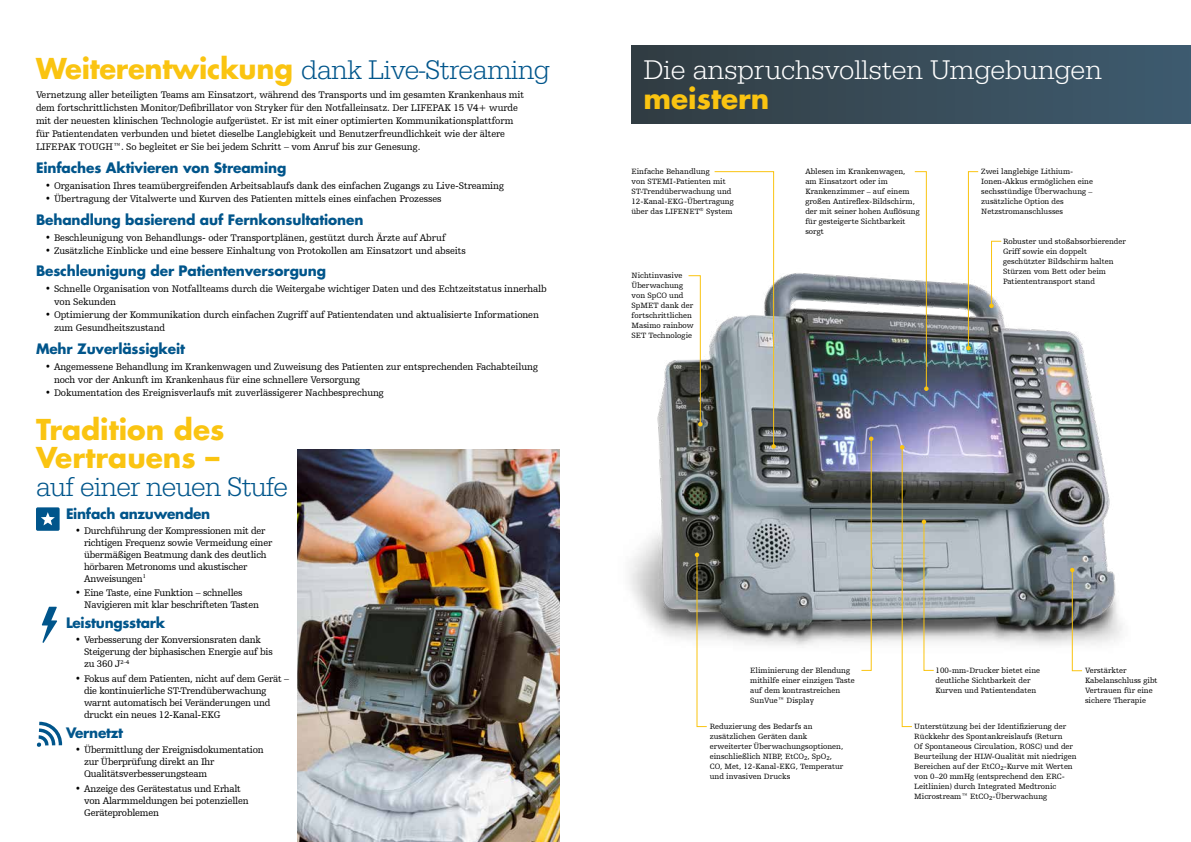
<style>
.page{position:relative;width:1191px;height:842px;background:#fff}
.page>*{position:absolute;margin:0;border:0;box-sizing:border-box;transform-origin:0 0}
.t1{font:300 28px "URW Egyptienne TOT";letter-spacing:-.02em;color:#00558b}
.t2{font:700 28px/28px "Futura For Stryker";color:#fac411}
.t3{font:300 28px "URW Egyptienne TOT";color:#fff}
.t4{font:700 14px "Futura For Stryker";letter-spacing:-.01em;color:#00558b}
.t5{font:10px/12px "Humanist Slabserif 712 BT";letter-spacing:-.01em;color:#000}
.t6{font:8px/10px "Humanist Slabserif 712 BT";color:#000}
.s1{font-family:"Futura For Stryker";font-weight:700;color:#fac411}
</style>
<div class="page">
<img style="left:629px;top:273px;width:493px;height:399px">
<img style="left:298px;top:449px;width:261px;height:393px">
<div style="left:631px;top:45px;width:560px;height:78px;background:linear-gradient(to right,#323c42,#3e5b6f)"></div>
<svg style="left:688px;top:275px;width:14px;height:151px"></svg>
<svg style="left:694px;top:553px;width:13px;height:174px"></svg>
<svg style="left:921px;top:520px;width:13px;height:151px"></svg>
<svg style="left:900px;top:445px;width:12px;height:282px"></svg>
<svg style="left:1070px;top:568px;width:12px;height:103px"></svg>
<svg style="left:860px;top:436px;width:13px;height:235px;background:#a1a19b"></svg>
<svg style="left:914px;top:171px;width:14px;height:220px"></svg>
<svg style="left:966px;top:171px;width:13px;height:179px"></svg>
<svg style="left:989px;top:240px;width:13px;height:68px"></svg>
<svg style="left:714px;top:171px;width:62px;height:278px"></svg>
<svg style="left:36px;top:507px;width:24px;height:24px"></svg>
<svg style="left:42px;top:607px;width:15px;height:36px"></svg>
<svg style="left:37px;top:722px;width:26px;height:25px"></svg>
<h1 class="t1" style="left:36px;top:54px;width:515px"><span class="s1">Weiterentwickung</span> dank Live-Streaming</h1>
<p class="t5" style="left:36px;top:88px;width:490px;line-height:13px">Vernetzung aller beteiligten Teams am Einsatzort, während des Transports und im gesamten Krankenhaus mit dem fortschrittlichsten Monitor/Defibrillator von Stryker für den Notfalleinsatz. Der LIFEPAK 15 V4+ wurde mit der neuesten klinischen Technologie aufgerüstet. Er ist mit einer optimierten Kommunikationsplattform für Patientendaten verbunden und bietet dieselbe Langlebigkeit und Benutzerfreundlichkeit wie der ältere LIFEPAK TOUGH™. So begleitet er Sie bei jedem Schritt – vom Anruf bis zur Genesung.</p>
<h2 class="t4" style="left:36px;top:159px;width:252px">Einfaches Aktivieren von Streaming</h2>
<p class="t5" style="left:45px;top:180px;width:460px">• Organisation Ihres teamübergreifenden Arbeitsablaufs dank des einfachen Zugangs zu Live-Streaming</p>
<p class="t5" style="left:45px;top:193px;width:398px">• Übertragung der Vitalwerte und Kurven des Patienten mittels eines einfachen Prozesses</p>
<h2 class="t4" style="left:36px;top:210px;width:329px">Behandlung basierend auf Fernkonsultationen</h2>
<p class="t5" style="left:45px;top:231px;width:402px">• Beschleunigung von Behandlungs- oder Transportplänen, gestützt durch Ärzte auf Abruf</p>
<p class="t5" style="left:45px;top:244px;width:422px">• Zusätzliche Einblicke und eine bessere Einhaltung von Protokollen am Einsatzort und abseits</p>
<h2 class="t4" style="left:36px;top:262px;width:291px">Beschleunigung der Patientenversorgung</h2>
<p class="t5" style="left:54px;top:282px;width:494px;line-height:13px;text-indent:-9px">• Schnelle Organisation von Notfallteams durch die Weitergabe wichtiger Daten und des Echtzeitstatus innerhalb von Sekunden</p>
<p class="t5" style="left:54px;top:308px;width:486px;line-height:13px;text-indent:-9px">• Optimierung der Kommunikation durch einfachen Zugriff auf Patientendaten und aktualisierte Informationen zum Gesundheitszustand</p>
<h2 class="t4" style="left:36px;top:339px;width:151px">Mehr Zuverlässigkeit</h2>
<p class="t5" style="left:54px;top:360px;width:485px;line-height:13px;text-indent:-9px">• Angemessene Behandlung im Krankenwagen und Zuweisung des Patienten zur entsprechenden Fachabteilung noch vor der Ankunft im Krankenhaus für eine schnellere Versorgung</p>
<p class="t5" style="left:45px;top:387px;width:340px">• Dokumentation des Ereignisverlaufs mit zuverlässigerer Nachbesprechung</p>
<h1 class="t2" style="left:36px;top:415px;width:190px">Tradition des<br>Vertrauens –</h1>
<h1 class="t1" style="left:36px;top:470px;width:253px">auf einer neuen Stufe</h1>
<h2 class="t4" style="left:66px;top:504px;width:146px">Einfach anzuwenden</h2>
<p class="t5" style="left:84px;top:524px;width:190px;text-indent:-9px">• Durchführung der Kompressionen mit der richtigen Frequenz sowie Vermeidung einer übermäßigen Beatmung dank des deutlich hörbaren Metronoms und akustischer Anweisungen<sup>1</sup></p>
<p class="t5" style="left:84px;top:587px;width:176px;text-indent:-9px">• Eine Taste, eine Funktion – schnelles<br>Navigieren mit klar beschrifteten Tasten</p>
<h2 class="t4" style="left:66px;top:614px;width:101px">Leistungsstark</h2>
<p class="t5" style="left:84px;top:634px;width:190px;text-indent:-9px">• Verbesserung der Konversionsraten dank<br>Steigerung der biphasischen Energie auf bis zu 360 J<sup>2–4</sup></p>
<p class="t5" style="left:84px;top:673px;width:207px;text-indent:-9px">• Fokus auf dem Patienten, nicht auf dem Gerät – die kontinuierliche ST-Trendüberwachung warnt automatisch bei Veränderungen und druckt ein neues 12-Kanal-EKG</p>
<h2 class="t4" style="left:66px;top:723px;width:59px">Vernetzt</h2>
<p class="t5" style="left:84px;top:743px;width:181px;text-indent:-9px">• Übermittlung der Ereignisdokumentation zur Überprüfung direkt an Ihr<br>Qualitätsverbesserungsteam</p>
<p class="t5" style="left:84px;top:782px;width:166px;text-indent:-9px">• Anzeige des Gerätestatus und Erhalt von Alarmmeldungen bei potenziellen<br>Geräteproblemen</p>
<h1 class="t3" style="left:643px;top:54px;width:460px">Die anspruchsvollsten Umgebungen</h1>
<h1 class="t2" style="left:643px;top:85px;width:127px">meistern</h1>
<p class="t6" style="left:631px;top:166px;width:104px">Einfache Behandlung<br>von STEMI-Patienten mit<br>ST-Trendüberwachung und<br>12-Kanal-EKG-Übertragung über das LIFENET<sup>®</sup> System</p>
<p class="t6" style="left:631px;top:270px;width:64px">Nichtinvasive<br>Überwachung von SpCO und<br>SpMET dank der fortschrittlichen<br>Masimo rainbow<br>SET Technologie</p>
<p class="t6" style="left:805px;top:166px;width:116px">Ablesen im Krankenwagen,<br>am Einsatzort oder im<br>Krankenzimmer – auf einem großen Antireflex-Bildschirm, der mit seiner hohen Auflösung für gesteigerte Sichtbarkeit sorgt</p>
<p class="t6" style="left:981px;top:166px;width:113px">Zwei langlebige Lithium-<br>Ionen-Akkus ermöglichen eine sechsstündige Überwachung – zusätzliche Option des<br>Netzstromanschlusses</p>
<p class="t6" style="left:1003px;top:236px;width:124px">Robuster und stoßabsorbierender<br>Griff sowie ein doppelt geschützter Bildschirm halten<br>Stürzen vom Bett oder beim<br>Patiententransport stand</p>
<p class="t6" style="left:750px;top:665px;width:106px">Eliminierung der Blendung mithilfe einer einzigen Taste auf dem kontrastreichen<br>SunVue™ Display</p>
<p class="t6" style="left:935px;top:665px;width:106px">100-mm-Drucker bietet eine deutliche Sichtbarkeit der<br>Kurven und Patientendaten</p>
<p class="t6" style="left:1085px;top:665px;width:74px">Verstärkter<br>Kabelanschluss gibt<br>Vertrauen für eine sichere Therapie</p>
<p class="t6" style="left:709px;top:721px;width:135px">Reduzierung des Bedarfs an zusätzlichen Geräten dank erweiterter Überwachungsoptionen, einschließlich NIBP, EtCO<sub>2</sub>, SpO<sub>2</sub>,<br>CO, Met, 12-Kanal-EKG, Temperatur und invasiven Drucks</p>
<p class="t6" style="left:914px;top:721px;width:164px">Unterstützung bei der Identifizierung der Rückkehr des Spontankreislaufs (Return<br>Of Spontaneous Circulation, ROSC) und der Beurteilung der HLW-Qualität mit niedrigen Bereichen auf der EtCO<sub>2</sub>-Kurve mit Werten von 0–20 mmHg (entsprechend den ERC-Leitlinien) durch Integrated Medtronic Microstream™ EtCO<sub>2</sub>-Überwachung</p>
</div>
